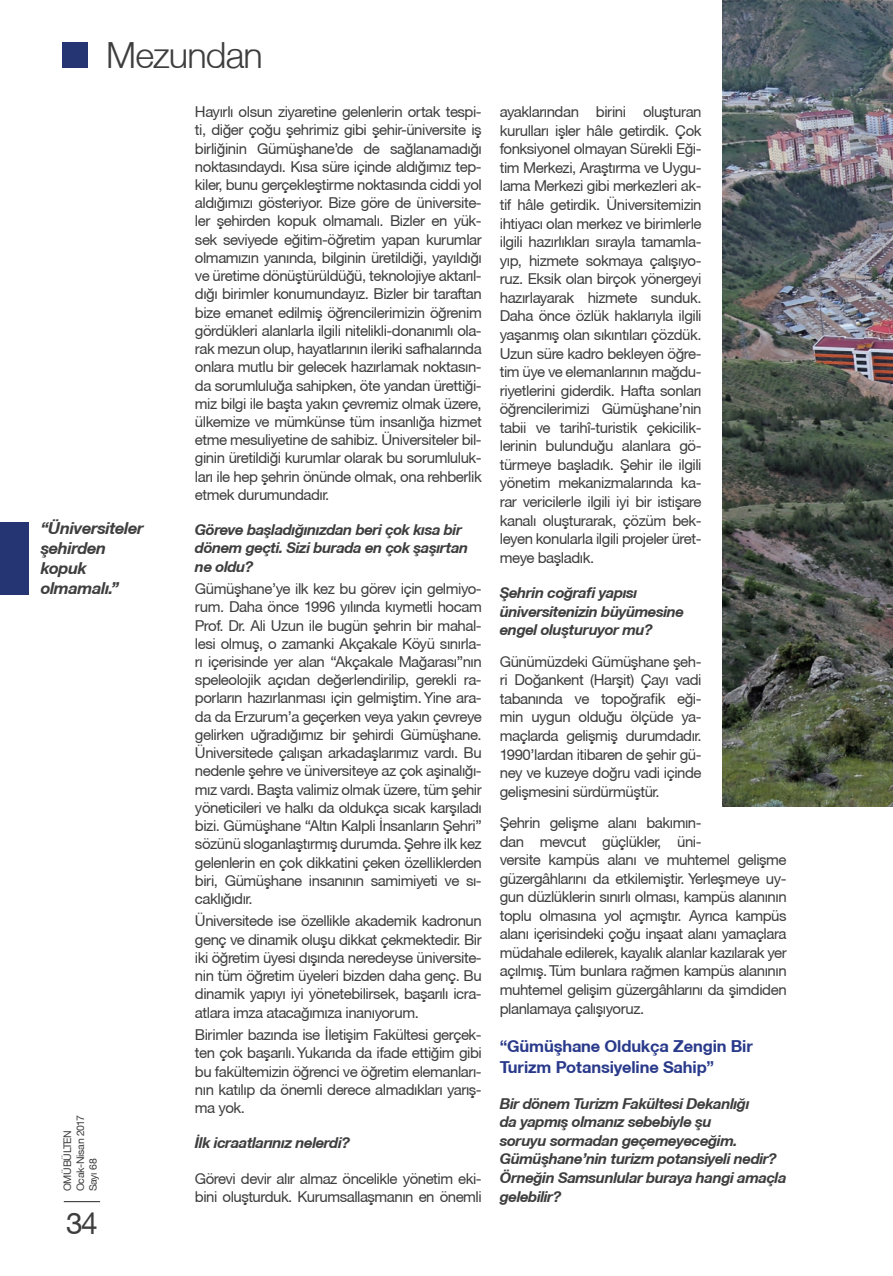
<style>
.page{position:relative;width:893px;height:1276px;background:#fff}
.page>*{position:absolute;margin:0;border:0;box-sizing:border-box;transform-origin:0 0}
.t1{font:300 36px "Helvetica Neue LT";letter-spacing:-.025em;color:#3e3e3f}
.t2{font:30px "Helvetica Neue CE";color:#3e3e3f}
.t3{font:700 16.5px/21.6px "Helvetica Neue CE";letter-spacing:-.01em;color:#293a8a}
.t4{font:italic 700 16.5px/19.8px "Helvetica Neue CE";letter-spacing:-.025em;color:#3e3e3f}
.t5{font:15px/18.3px "Helvetica Neue CE";letter-spacing:-.03em;color:#3e3e3f;text-align:justify}
.t6{font:italic 700 15px/18.6px "Helvetica Neue CE";letter-spacing:-.03em;color:#3e3e3f}
.t7{font:10.5px/12.8px "Helvetica Neue CE";letter-spacing:-.03em;color:#3e3e3f}
</style>
<div class="page">
<div style="left:63px;top:43px;width:25px;height:25px;background:#253574"></div>
<div style="left:0;top:522px;width:28px;height:72px;background:#253574"></div>
<img style="left:723px;top:0;width:170px;height:806px">
<hr style="left:64px;top:1201px;width:36px;height:1px;background:#3e3e3f">
<h1 class="t1" style="left:106px;top:33px;width:158px">Mezundan</h1>
<p class="t5" style="left:195px;top:103px;width:288px">Hayırlı olsun ziyaretine gelenlerin ortak tespi&shy;ti, diğer çoğu şehrimiz gibi şehir-üniversite iş birliğinin Gümüşhane’de de sağlanamadığı noktasındaydı. Kısa süre içinde aldığımız tep&shy;kiler, bunu gerçekleştirme noktasında ciddi yol aldığımızı gösteriyor. Bize göre de üniversite&shy;ler şehirden kopuk olmamalı. Bizler en yük&shy;sek seviyede eğitim-öğretim yapan kurumlar olmamızın yanında, bilginin üretildiği, yayıldığı ve üretime dönüştürüldüğü, teknolojiye aktarıl&shy;dığı birimler konumundayız. Bizler bir taraftan bize emanet edilmiş öğrencilerimizin öğrenim gördükleri alanlarla ilgili nitelikli-donanımlı ola&shy;rak mezun olup, hayatlarının ileriki safhalarında onlara mutlu bir gelecek hazırlamak noktasın&shy;da sorumluluğa sahipken, öte yandan ürettiği&shy;miz bilgi ile başta yakın çevremiz olmak üzere, ülkemize ve mümkünse tüm insanlığa hizmet etme mesuliyetine de sahibiz. Üniversiteler bil&shy;ginin üretildiği kurumlar olarak bu sorumluluk&shy;ları ile hep şehrin önünde olmak, ona rehberlik etmek durumundadır.</p>
<p class="t6" style="left:195px;top:521px;width:275px">Göreve başladığınızdan beri çok kısa bir dönem geçti. Sizi burada en çok şaşırtan ne oldu?</p>
<p class="t5" style="left:195px;top:580px;width:288px">Gümüşhane’ye ilk kez bu görev için gelmiyo&shy;rum. Daha önce 1996 yılında kıymetli hocam Prof. Dr. Ali Uzun ile bugün şehrin bir mahal&shy;lesi olmuş, o zamanki Akçakale Köyü sınırla&shy;rı içerisinde yer alan “Akçakale Mağarası”nın speleolojik açıdan değerlendirilip, gerekli ra&shy;porların hazırlanması için gelmiştim. Yine ara&shy;da da Erzurum’a geçerken veya yakın çevreye gelirken uğradığımız bir şehirdi Gümüşhane.<br>Üniversitede çalışan arkadaşlarımız vardı. Bu nedenle şehre ve üniversiteye az çok aşinalığı&shy;mız vardı. Başta valimiz olmak üzere, tüm şehir yöneticileri ve halkı da oldukça sıcak karşıladı bizi. Gümüşhane “Altın Kalpli İnsanların Şehri” sözünü sloganlaştırmış durumda. Şehre ilk kez gelenlerin en çok dikkatini çeken özelliklerden biri, Gümüşhane insanının samimiyeti ve sı&shy;caklığıdır.</p>
<p class="t5" style="left:195px;top:912px;width:288px">Üniversitede ise özellikle akademik kadronun genç ve dinamik oluşu dikkat çekmektedir. Bir iki öğretim üyesi dışında neredeyse üniversite&shy;nin tüm öğretim üyeleri bizden daha genç. Bu dinamik yapıyı iyi yönetebilirsek, başarılı icra&shy;atlara imza atacağımıza inanıyorum.</p>
<p class="t5" style="left:195px;top:1026px;width:288px">Birimler bazında ise İletişim Fakültesi gerçek&shy;ten çok başarılı. Yukarıda da ifade ettiğim gibi bu fakültemizin öğrenci ve öğretim elemanları&shy;nın katılıp da önemli derece almadıkları yarış&shy;ma yok.</p>
<p class="t6" style="left:195px;top:1133px;width:157px">İlk icraatlarınız nelerdi?</p>
<p class="t5" style="left:195px;top:1169px;width:288px">Görevi devir alır almaz öncelikle yönetim eki&shy;bini oluşturduk. Kurumsallaşmanın en önemli</p>
<p class="t4" style="left:41px;top:518px;width:104px">“Üniversiteler şehirden kopuk olmamalı.”</p>
<p class="t7" style="left:61px;top:1191px;width:77px;rotate:-90deg">OMÜBÜLTEN<br>Ocak-Nisan 2017<br>Sayı 68</p>
<h2 class="t2" style="left:66px;top:1204px;width:33px">34</h2>
<p class="t5" style="left:500px;top:103px;width:203px">ayaklarından birini oluşturan kurulları işler hâle getirdik. Çok fonksiyonel olmayan Sürekli Eği&shy;tim Merkezi, Araştırma ve Uygu&shy;lama Merkezi gibi merkezleri ak&shy;tif hâle getirdik. Üniversitemizin ihtiyacı olan merkez ve birimlerle ilgili hazırlıkları sırayla tamamla&shy;yıp, hizmete sokmaya çalışıyo&shy;ruz. Eksik olan birçok yönergeyi hazırlayarak hizmete sunduk.<br>Daha önce özlük haklarıyla ilgili yaşanmış olan sıkıntıları çözdük.<br>Uzun süre kadro bekleyen öğre&shy;tim üye ve elemanlarının mağdu&shy;riyetlerini giderdik. Hafta sonları öğrencilerimizi Gümüşhane’nin tabii ve tarihî-turistik çekicilik&shy;lerinin bulunduğu alanlara gö&shy;türmeye başladık. Şehir ile ilgili yönetim mekanizmalarında ka&shy;rar vericilerle ilgili iyi bir istişare kanalı oluşturarak, çözüm bek&shy;leyen konularla ilgili projeler üret&shy;meye başladık.</p>
<p class="t6" style="left:500px;top:584px;width:186px">Şehrin coğrafi yapısı üniversitenizin büyümesine engel oluşturuyor mu?</p>
<p class="t5" style="left:500px;top:652px;width:203px">Günümüzdeki Gümüşhane şeh&shy;ri Doğankent (Harşit) Çayı vadi tabanında ve topoğrafik eği&shy;min uygun olduğu ölçüde ya&shy;maçlarda gelişmiş durumdadır.<br>1990’lardan itibaren de şehir gü&shy;ney ve kuzeye doğru vadi içinde gelişmesini sürdürmüştür.</p>
<p class="t5" style="left:500px;top:813px;width:288px;text-align:left">Şehrin gelişme alanı bakımın-<br>dan mevcut güçlükler, üni-<br>versite kampüs alanı ve muhtemel gelişme güzergâhlarını da etkilemiştir. Yerleşmeye uy&shy;gun düzlüklerin sınırlı olması, kampüs alanının toplu olmasına yol açmıştır. Ayrıca kampüs alanı içerisindeki çoğu inşaat alanı yamaçlara müdahale edilerek, kayalık alanlar kazılarak yer açılmış. Tüm bunlara rağmen kampüs alanının muhtemel gelişim güzergâhlarını da şimdiden planlamaya çalışıyoruz.</p>
<p class="t3" style="left:500px;top:1035px;width:254px">“Gümüşhane Oldukça Zengin Bir<br>Turizm Potansiyeline Sahip”</p>
<p class="t6" style="left:500px;top:1094px;width:288px">Bir dönem Turizm Fakültesi Dekanlığı<br>da yapmış olmanız sebebiyle şu<br>soruyu sormadan geçemeyeceğim.<br>Gümüşhane’nin turizm potansiyeli nedir?<br>Örneğin Samsunlular buraya hangi amaçla gelebilir?</p>
</div>
